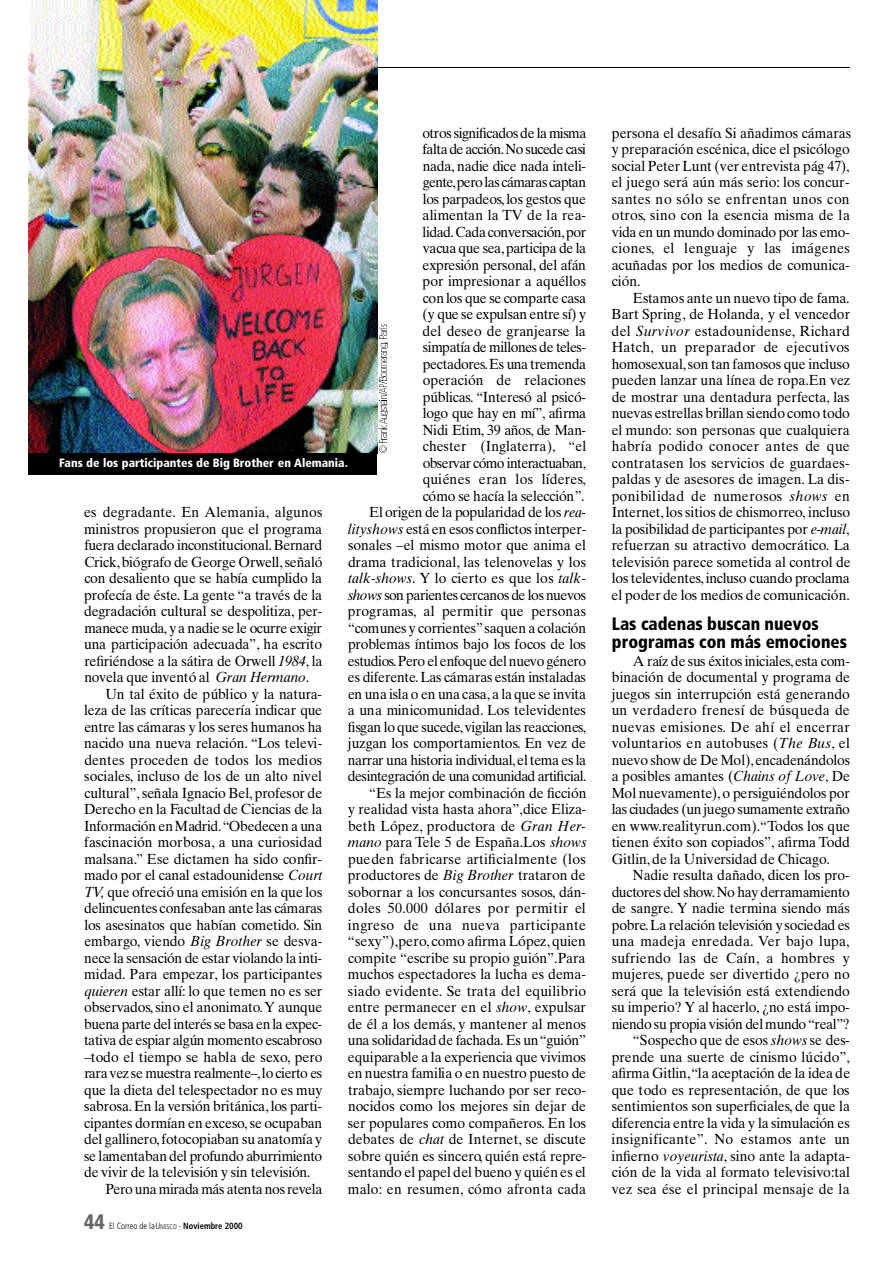
<style>
.page{position:relative;width:893px;height:1263px;background:#fff}
.page>*{position:absolute;margin:0;border:0;box-sizing:border-box;transform-origin:0 0}
.t1{font:900 condensed 21px "Frutiger";color:#666;scale:.95 1}
.t2{font:900 condensed 18px/18px "Frutiger";color:#000;scale:.95 1}
.t3{font:14.7px/16.5px "Times Ten";color:#000;text-align:justify;scale:.95 1}
.t4{font:14.7px "Times Ten";letter-spacing:-.025em;color:#000;scale:.95 1}
.t5{font:14.7px "Times Ten";letter-spacing:-.03em;color:#000;scale:.95 1}
.t6{font:14.7px "Times Ten";letter-spacing:-.02em;color:#000;scale:.95 1}
.t7{font:14.7px "Times Ten";letter-spacing:-.035em;color:#000;scale:.95 1}
.t8{font:14.7px "Times Ten";letter-spacing:.02em;color:#000;scale:.95 1}
.t9{font:900 condensed 12px "Frutiger";color:#fff}
.t10{font:300 condensed 9px "Frutiger";color:#000;scale:.95 1}
.s1{font-style:italic}
.s2{font-size:6.75px}
.s3{font-weight:700}
</style>
<div class="page">
<hr style="left:84px;top:67px;width:765px;height:1px;background:#000">
<img style="left:28px;top:0;width:349px;height:453px">
<div style="left:28px;top:453px;width:349px;height:21px;background:#000"></div>
<svg style="left:376px;top:324px;width:12px;height:129px"></svg>
<p class="t3" style="left:348px;top:126px;width:253px;text-align:right">otros significados de la misma<br>falta de acción.No sucede casi<br>n a d a , nadie dice nada inteli-<br>g e n t e,pero las cámaras captan<br>los parpadeos, los gestos que<br>alimentan la TV de la rea-<br>l i d a d .Cada conversación,p o r<br>vacua que sea,participa de la<br>expresión personal, del afán<br>por impresionar a aquéllos<br>con los que se comparte casa<br>(y que se expulsan entre sí) y<br>del deseo de granjearse la<br>simpatía de millones de teles-<br>p e c t a d o r e s.Es una tremenda<br>operación de relaciones<br>p ú b l i c a s. “Interesó al psicó-<br>logo que hay en mí”, a fir m a<br>Nidi Etim, 39 años, de Man-<br>chester (Inglaterra), “ e l<br>observar cómo interactuaban,<br>quiénes eran los líderes,<br>cómo se hacía la selección”.<br>El origen de la popularidad de los <span class="s1">r e a-<br>l i t ys h ow s</span> está en esos conflictos interper&shy;sonales –el mismo motor que anima el drama tradicional, las telenovelas y los <span class="s1">t a l k</span>-<span class="s1">s h ow s</span>. Y lo cierto es que los <span class="s1">t a l k&shy;s h ow s</span> son parientes cercanos de los nuevos p r o g r a m a s, al permitir que personas “comunes y corrientes”saquen a colación problemas íntimos bajo los focos de los e s t u d i o s.Pero el enfoque del nuevo género es diferente.Las cámaras están instaladas en una isla o en una casa,a la que se invita a una minicomunidad. Los televidentes fisgan lo que sucede,vigilan las reacciones, juzgan los comportamientos. En vez de narrar una historia individual,el tema es la desintegración de una comunidad artific i a l . “Es la mejor combinación de ficción<br>y realidad vista hasta ahora”,dice Eliza&shy;beth López, productora de <span class="s1">Gran Her&shy;mano</span> para Tele 5 de España.Los <span class="s1">shows </span>pueden fabricarse artificialmente (los productores de <span class="s1">Big Brother</span> trataron de sobornar a los concursantes sosos, dán&shy;doles 50.000 dólares por permitir el ingreso de una nueva participante “ s e x y ” ) ,p e r o, como afirma López,q u i e n compite “escribe su propio guión”.Para muchos espectadores la lucha es dema&shy;siado evidente. Se trata del equilibrio entre permanecer en el <span class="s1">s h ow</span>, e x p u l s a r de él a los demás, y mantener al menos una solidaridad de fachada. Es un “ g u i ó n ” equiparable a la experiencia que vivimos en nuestra familia o en nuestro puesto de trabajo, siempre luchando por ser reco&shy;nocidos como los mejores sin dejar de ser populares como compañeros. En los debates de <span class="s1">ch a t</span> de Internet, se discute sobre quién es sincero, quién está repre&shy;sentando el papel del bueno y quién es el m a l o : en resumen, cómo afronta cada</p>
<p class="t3" style="left:611px;top:126px;width:253px">persona el desafío. Si añadimos cámaras y preparación escénica, dice el psicólogo social Peter Lunt (ver entrevista pág 47), el juego será aún más serio: los concur&shy;santes no sólo se enfrentan unos con o t r o s, sino con la esencia misma de la vida en un mundo dominado por las emo&shy;c i o n e s, el lenguaje y las imágenes acuñadas por los medios de comunica&shy;ción.</p>
<p class="t3" style="left:611px;top:291px;width:253px;text-indent:21px">Estamos ante un nuevo tipo de fama.<br>Bart Spring, de Holanda, y el vencedor del <span class="s1">Survivor</span> e s t a d o u n i d e n s e, R i c h a r d H a t c h , un preparador de ejecutivos h o m o s e x u a l ,son tan famosos que incluso pueden lanzar una línea de ropa.En vez de mostrar una dentadura perfecta, las nuevas estrellas brillan siendo como todo el mundo: son personas que cualquiera habría podido conocer antes de que contratasen los servicios de guardaes&shy;paldas y de asesores de imagen. La dis&shy;ponibilidad de numerosos <span class="s1">s h ow s</span> e n I n t e r n e t , los sitios de chismorreo, i n c l u s o la posibilidad de participantes por <span class="s1">e</span>-<span class="s1">m a i l</span>, refuerzan su atractivo democrático. L a televisión parece sometida al control de los televidentes,incluso cuando proclama el poder de los medios de comunicación.</p>
<p class="t2" style="left:612px;top:616px;width:249px">Las cadenas buscan nuevos programas con más emociones</p>
<p class="t3" style="left:611px;top:654px;width:252px;text-indent:21px">A raíz de sus éxitos iniciales,esta com&shy;binación de documental y programa de juegos sin interrupción está generando un verdadero frenesí de búsqueda de nuevas emisiones. De ahí el encerrar voluntarios en autobuses (<span class="s1">The Bus</span>, e l nuevo show de De Mol),e n c a d e n á n d o l o s a posibles amantes (<span class="s1">Chains of Lov e</span>, D e Mol nuevamente),o persiguiéndolos por las ciudades (un juego sumamente extraño en www. r e a l i t y r u n . c o m ) .“ Todos los que tienen éxito son copiados”, a firma To d d G i t l i n , de la Universidad de Chicago.</p>
<p class="t3" style="left:611px;top:868px;width:253px;text-align:right">Nadie resulta dañado, dicen los pro&shy;ductores del show.No hay derramamiento de sangre. Y nadie termina siendo más p o b r e.La relación televisión y sociedad es una madeja enredada. Ver bajo lupa, sufriendo las de Caín, a hombres y m u j e r e s, puede ser divertido ¿pero no será que la televisión está extendiendo su imperio? Y al hacerlo, ¿no está impo&shy;niendo su propia visión del mundo “ r e a l ” ? “Sospecho que de esos <span class="s1">shows</span> se des&shy;prende una suerte de cinismo lúcido”, a firma Gitlin,“la aceptación de la idea de que todo es representación, de que los sentimientos son superficiales, de que la diferencia entre la vida y la simulación es i n s i g n i f i c a n t e ” . No estamos ante un infierno <span class="s1">voyeurista</span>, sino ante la adapta&shy;ción de la vida al formato televisivo:tal vez sea ése el principal mensaje de la</p>
<p class="t9" style="left:59px;top:458px;width:290px">Fans de los participantes de Big Brother en Alemania.</p>
<p class="t3" style="left:84px;top:505px;width:252px">es degradante. En A l e m a n i a , a l g u n o s</p>
<p class="t3" style="left:84px;top:522px;width:252px">ministros propusieron que el programa</p>
<p class="t4" style="left:84px;top:539px;width:252px">fuera declarado inconstitucional.B e r n a r d</p>
<p class="t3" style="left:84px;top:555px;width:252px">C r i c k ,biógrafo de George Orwell,s e ñ a l ó</p>
<p class="t3" style="left:84px;top:571px;width:252px">con desaliento que se había cumplido la</p>
<p class="t3" style="left:84px;top:588px;width:252px">profecía de éste. La gente “a través de la</p>
<p class="t3" style="left:84px;top:604px;width:252px">degradación cultural se despolitiza, p e r-</p>
<p class="t4" style="left:84px;top:622px;width:252px">manece muda, y a nadie se le ocurre exigir</p>
<p class="t3" style="left:84px;top:637px;width:252px">una participación adecuada”, ha escrito</p>
<p class="t3" style="left:84px;top:654px;width:252px">r e firiéndose a la sátira de Orwell <span class="s1">1 9 8 4</span>, l a</p>
<p class="t3" style="left:84px;top:670px;width:238px">novela que inventó al <span class="s1">Gran Hermano</span>.</p>
<p class="t3" style="left:105px;top:687px;width:230px">Un tal éxito de público y la natura-</p>
<p class="t3" style="left:84px;top:703px;width:252px">leza de las críticas parecería indicar que</p>
<p class="t3" style="left:84px;top:720px;width:252px">entre las cámaras y los seres humanos ha</p>
<p class="t3" style="left:84px;top:736px;width:252px">nacido una nueva relación. “Los televi-</p>
<p class="t8" style="left:84px;top:754px;width:252px">dentes proceden de todos los medios</p>
<p class="t3" style="left:84px;top:769px;width:252px">s o c i a l e s, incluso de los de un alto nivel</p>
<p class="t3" style="left:84px;top:786px;width:252px">c u l t u r a l ” , señala Ignacio Bel, profesor de</p>
<p class="t3" style="left:84px;top:802px;width:252px">Derecho en la Facultad de Ciencias de la</p>
<p class="t4" style="left:84px;top:820px;width:252px">Información en Madrid.“Obedecen a una</p>
<p class="t3" style="left:84px;top:835px;width:252px">fascinación morbosa, a una curiosidad</p>
<p class="t3" style="left:84px;top:852px;width:252px">m a l s a n a .” Ese dictamen ha sido confir-</p>
<p class="t3" style="left:84px;top:868px;width:252px">mado por el canal estadounidense <span class="s1">C o u r t</span></p>
<p class="t3" style="left:84px;top:885px;width:252px"><span class="s1">T V,</span> que ofreció una emisión en la que los</p>
<p class="t3" style="left:84px;top:901px;width:252px">delincuentes confesaban ante las cámaras</p>
<p class="t3" style="left:84px;top:918px;width:252px">los asesinatos que habían cometido. S i n</p>
<p class="t3" style="left:84px;top:934px;width:252px">e m b a r g o, viendo <span class="s1">Big Brother</span> se desva-</p>
<p class="t6" style="left:84px;top:952px;width:252px">nece la sensación de estar violando la inti-</p>
<p class="t3" style="left:84px;top:967px;width:252px">m i d a d . Para empezar, los participantes</p>
<p class="t3" style="left:84px;top:984px;width:252px"><span class="s1">quieren</span> estar allí: lo que temen no es ser</p>
<p class="t3" style="left:84px;top:1000px;width:252px">o b s e r v a d o s, sino el anonimato.Y aunque</p>
<p class="t5" style="left:84px;top:1018px;width:252px">buena parte del interés se basa en la expec-</p>
<p class="t4" style="left:84px;top:1034px;width:252px">tativa de espiar algún momento escabroso</p>
<p class="t3" style="left:84px;top:1050px;width:252px">–todo el tiempo se habla de sexo, p e r o</p>
<p class="t7" style="left:84px;top:1067px;width:252px">rara vez se muestra realmente–,lo cierto es</p>
<p class="t3" style="left:84px;top:1083px;width:252px">que la dieta del telespectador no es muy</p>
<p class="t3" style="left:84px;top:1099px;width:252px">s a b r o s a .En la versión británica,los parti-</p>
<p class="t3" style="left:84px;top:1116px;width:252px">cipantes dormían en exceso, se ocupaban</p>
<p class="t3" style="left:84px;top:1132px;width:252px">del gallinero, fotocopiaban su anatomía y</p>
<p class="t4" style="left:84px;top:1150px;width:252px">se lamentaban del profundo aburrimiento</p>
<p class="t3" style="left:84px;top:1165px;width:240px">de vivir de la televisión y sin televisión.</p>
<p class="t5" style="left:105px;top:1183px;width:230px">Pero una mirada más atenta nos revela</p>
<h1 class="t1" style="left:84px;top:1214px;width:23px">44</h1>
<p class="t10" style="left:109px;top:1222px;width:142px">El Correo de la U<span class="s2">NESCO</span> - <span class="s3">Noviembre 2000</span></p>
</div>
